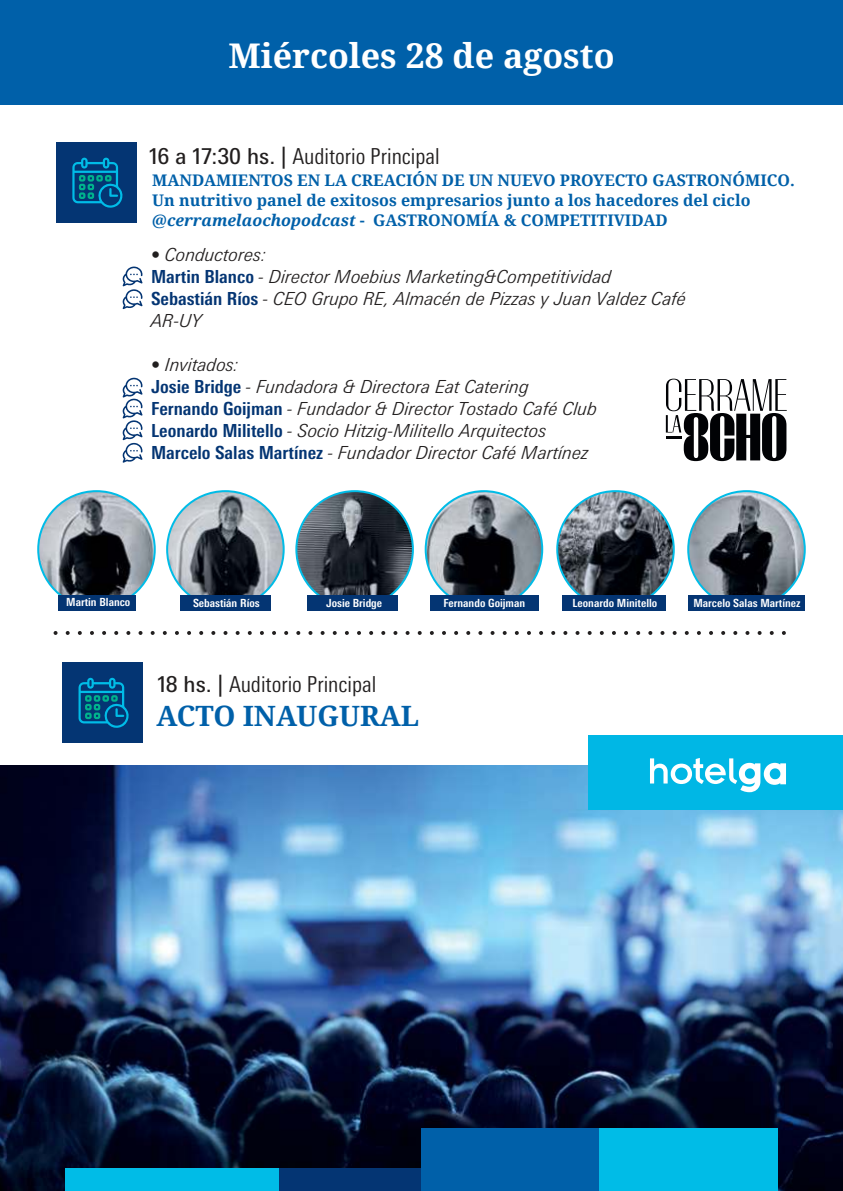
<style>
.page{position:relative;width:843px;height:1191px;background:#fff}
.page>*{position:absolute;margin:0;border:0;box-sizing:border-box;transform-origin:0 0}
.t1{font:700 34px "Noto Serif";color:#fff}
.t2{font:700 28px "Noto Serif";color:#0060a9}
.t3{font:300 condensed 22px "Messe Univers";color:#221f1f}
.t4{font:italic 300 18px/22px "Messe Univers";color:#221f1f}
.t5{font:700 16px/20px "Noto Serif";color:#0060a9}
.t6{font:700 condensed 11.2px "Messe Univers";color:#fff}
.s1{font-weight:400;font-stretch:normal}
.s2{font-style:italic}
.s3{font-weight:700;font-style:normal;font-stretch:condensed;color:#043573}
</style>
<div class="page">
<img style="left:0;top:766px;width:842px;height:425px">
<div style="left:56px;top:142px;width:81px;height:81px;background:#043573"></div>
<svg style="left:72px;top:158px;width:51px;height:50px"></svg>
<svg style="left:123px;top:266px;width:19px;height:43px"></svg>
<svg style="left:123px;top:378px;width:19px;height:85px"></svg>
<div style="left:65px;top:1168px;width:214px;height:23px;background:#00bce7"></div>
<div style="left:279px;top:1168px;width:142px;height:23px;background:#043573"></div>
<div style="left:421px;top:1128px;width:178px;height:63px;background:#0060a9"></div>
<div style="left:599px;top:1128px;width:178px;height:63px;background:#00bce7"></div>
<div style="left:0;top:0;width:842px;height:105px;background:#0060a9"></div>
<div style="left:63px;top:662px;width:80px;height:81px;background:#043573"></div>
<svg style="left:78px;top:677px;width:51px;height:51px"></svg>
<svg style="left:55px;top:631px;width:731px;height:4px"></svg>
<div style="left:587px;top:735px;width:255px;height:75px;background:#00b7e5"></div>
<svg style="left:650px;top:758px;width:135px;height:34px"></svg>
<img style="left:688px;top:491px;width:116px;height:104px">
<div style="left:688px;top:595px;width:116px;height:16px;background:#043573"></div>
<img style="left:167px;top:491px;width:116px;height:116px;border-radius:58px">
<div style="left:180px;top:595px;width:90px;height:16px;background:#043573"></div>
<img style="left:296px;top:491px;width:117px;height:116px;border-radius:58px">
<div style="left:307px;top:595px;width:90px;height:16px;background:#043573"></div>
<img style="left:557px;top:491px;width:116px;height:116px;border-radius:58px">
<div style="left:562px;top:595px;width:103px;height:16px;background:#043573"></div>
<img style="left:425px;top:491px;width:117px;height:116px;border-radius:58px">
<div style="left:429px;top:595px;width:109px;height:16px;background:#043573"></div>
<img style="left:38px;top:491px;width:117px;height:116px;border-radius:58px">
<div style="left:58px;top:595px;width:77px;height:16px;background:#043573"></div>
<svg style="left:665px;top:379px;width:121px;height:82px"></svg>
<h1 class="t1" style="left:228px;top:42px;width:387px">Miércoles 28 de agosto</h1>
<p class="t3" style="left:149px;top:148px;width:292px"><span class="s1">16 a 17:30 hs. |</span> Auditorio Principal</p>
<p class="t5" style="left:152px;top:172px;width:643px">MANDAMIENTOS EN LA CREACIÓN DE UN NUEVO PROYECTO GASTRONÓMICO.<br>Un nutritivo panel de exitosos empresarios junto a los hacedores del ciclo <span class="s2">@cerramelaochopodcast</span> - GASTRONOMÍA &amp; COMPETITIVIDAD</p>
<p class="t4" style="left:151px;top:243px;width:536px">ï Conductores:<br><span class="s3">Martin Blanco</span> - Director Moebius Marketing&amp;Competitividad <span class="s3">Sebastián Ríos</span> - CEO Grupo RE, Almacén de Pizzas y Juan Valdez Café AR-UY</p>
<p class="t4" style="left:151px;top:353px;width:448px">ï Invitados:<br><span class="s3">Josie Bridge</span> - Fundadora &amp; Directora Eat Catering <span class="s3">Fernando Goijman</span> - Fundador &amp; Director Tostado Café Club <span class="s3">Leonardo Militello</span> - Socio Hitzig-Militello Arquitectos <span class="s3">Marcelo Salas Martínez</span> - Fundador Director Café Martínez</p>
<p class="t6" style="left:66px;top:596px;width:65px">Martin Blanco</p>
<p class="t6" style="left:193px;top:597px;width:68px">Sebastián Ríos</p>
<p class="t6" style="left:326px;top:596px;width:58px">Josie Bridge</p>
<p class="t6" style="left:443px;top:596px;width:83px">Fernando Goijman</p>
<p class="t6" style="left:572px;top:596px;width:86px">Leonardo Minitello</p>
<p class="t6" style="left:693px;top:597px;width:108px">Marcelo Salas Martínez</p>
<p class="t3" style="left:157px;top:676px;width:220px"><span class="s1">18 hs. |</span> Auditorio Principal</p>
<h2 class="t2" style="left:156px;top:704px;width:264px">ACTO INAUGURAL</h2>
</div>
